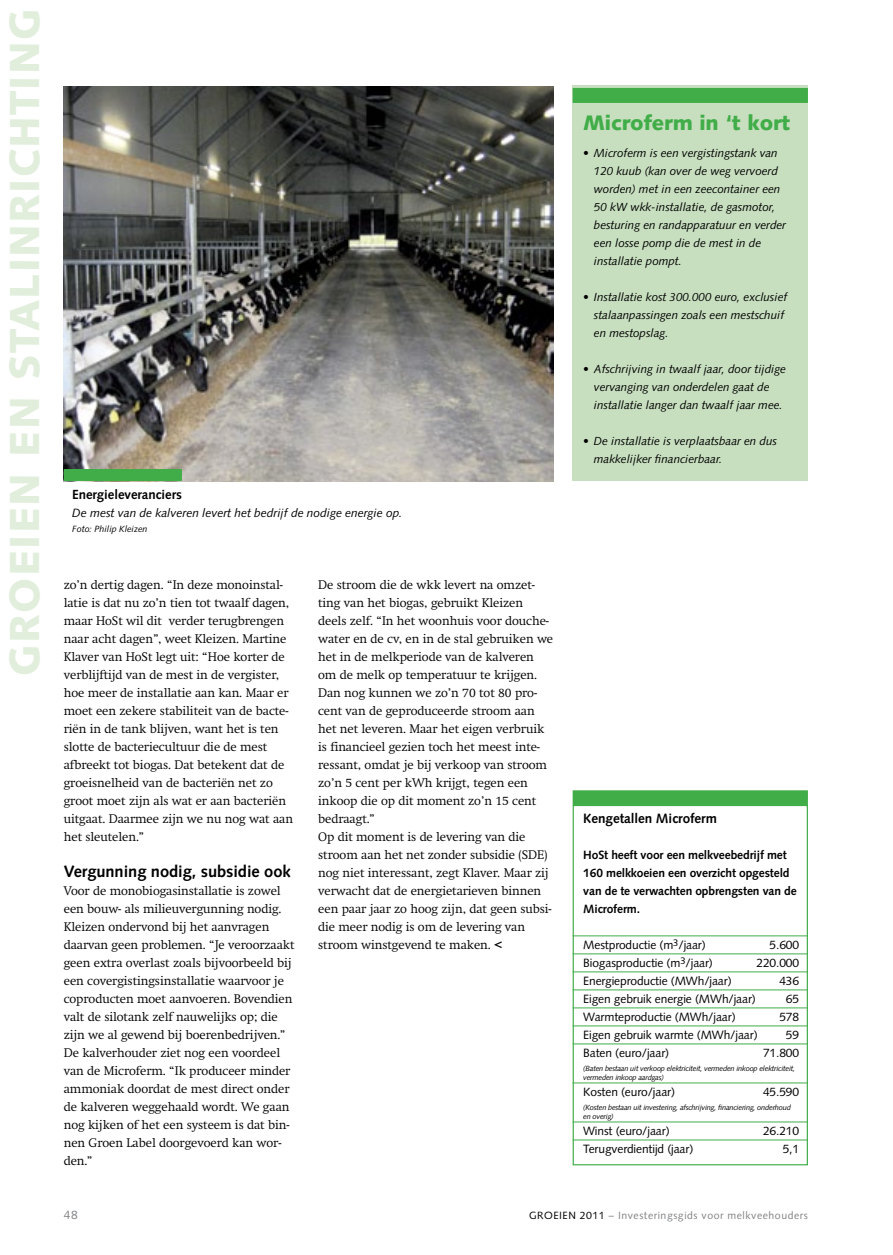
<style>
.page{position:relative;width:893px;height:1255px;background:#fff}
.page>*{position:absolute;margin:0;border:0;box-sizing:border-box;transform-origin:0 0}
.t1{font:900 42px "Syntax LT Std";letter-spacing:.03em;color:#e1eedc}
.t2{font:900 21px "Syntax LT Std";letter-spacing:-.005em;color:#41ad49}
.t3{font:700 16.5px "Syntax LT Std";letter-spacing:-.005em;color:#000}
.t4{font:700 13.5px "Syntax LT Std";letter-spacing:-.005em;color:#000}
.t5{font:700 13.2px "Syntax LT Std";letter-spacing:-.005em;color:#000}
.t6{font:300 12.3px/18px "Swift";letter-spacing:-.005em;color:#000}
.t7{font:12px "Syntax LT Std";letter-spacing:-.01em;color:#000}
.t8{font:700 12px/18px "Syntax LT Std";letter-spacing:-.01em;color:#000}
.t9{font:italic 12px "Syntax LT Std";letter-spacing:-.005em;color:#000}
.t10{font:12px "Syntax LT Std";color:#808285}
.t11{font:italic 11.7px/18px "Syntax LT Std";letter-spacing:-.005em;color:#000}
.t12{font:10.5px "Syntax LT Std";letter-spacing:.05em;color:#808285}
.t13{font:italic 9px "Syntax LT Std";letter-spacing:-.005em;color:#000}
.t14{font:italic 7.5px/9px "Syntax LT Std";letter-spacing:-.03em;color:#000}
.s1{font-weight:700}
.s2{color:#000}
</style>
<div class="page">
<img style="left:64px;top:87px;width:489px;height:394px">
<div style="left:573px;top:86px;width:235px;height:395px;background:#c7dfbf"></div>
<div style="left:573px;top:88px;width:235px;height:15px;background:#41ad49"></div>
<div style="left:64px;top:469px;width:118px;height:12px;background:#41ad49"></div>
<div style="left:573px;top:804px;width:235px;height:361px;border:1px solid #41ad49"></div>
<div style="left:573px;top:790px;width:235px;height:15px;background:#41ad49"></div>
<hr style="left:573px;top:935px;width:235px;height:1px;background:#41ad49">
<hr style="left:573px;top:953px;width:235px;height:1px;background:#41ad49">
<hr style="left:573px;top:971px;width:235px;height:1px;background:#41ad49">
<hr style="left:573px;top:989px;width:235px;height:1px;background:#41ad49">
<hr style="left:573px;top:1007px;width:235px;height:1px;background:#41ad49">
<hr style="left:573px;top:1025px;width:235px;height:1px;background:#41ad49">
<hr style="left:573px;top:1043px;width:235px;height:1px;background:#41ad49">
<hr style="left:573px;top:1082px;width:235px;height:1px;background:#41ad49">
<hr style="left:573px;top:1121px;width:235px;height:1px;background:#41ad49">
<hr style="left:573px;top:1139px;width:235px;height:1px;background:#41ad49">
<h1 class="t1" style="left:0;top:676px;width:662px;rotate:-90deg">GROEIEN EN stalinrichting</h1>
<p class="t5" style="left:72px;top:487px;width:111px">Energieleveranciers</p>
<p class="t9" style="left:72px;top:506px;width:332px">De mest van de kalveren levert het bedrijf de nodige energie op.</p>
<p class="t13" style="left:72px;top:523px;width:77px">Foto: Philip Kleizen</p>
<p class="t6" style="left:64px;top:576px;width:231px">zo’n dertig dagen. “In deze monoinstal&shy;latie is dat nu zo’n tien tot twaalf dagen, maar HoSt wil dit verder terugbrengen naar acht dagen”, weet Kleizen. Martine Klaver van HoSt legt uit: “Hoe korter de verblijftijd van de mest in de vergister, hoe meer de installatie aan kan. Maar er moet een zekere stabiliteit van de bacte&shy;riën in de tank blijven, want het is ten slotte de bacteriecultuur die de mest afbreekt tot biogas. Dat betekent dat de groeisnelheid van de bacteriën net zo groot moet zijn als wat er aan bacteriën uitgaat. Daarmee zijn we nu nog wat aan het sleutelen.”</p>
<h3 class="t3" style="left:64px;top:862px;width:228px">Vergunning nodig, subsidie ook</h3>
<p class="t6" style="left:64px;top:882px;width:232px">Voor de monobiogasinstallatie is zowel een bouw- als milieuvergunning nodig.<br>Kleizen ondervond bij het aanvragen daarvan geen problemen. “Je veroorzaakt geen extra overlast zoals bijvoorbeeld bij een covergistingsinstallatie waarvoor je coproducten moet aanvoeren. Bovendien valt de silotank zelf nauwelijks op; die zijn we al gewend bij boerenbedrijven.” De kalverhouder ziet nog een voordeel van de Microferm. “Ik produceer minder ammoniak doordat de mest direct onder de kalveren weggehaald wordt. We gaan nog kijken of het een systeem is dat bin&shy;nen Groen Label doorgevoerd kan wor&shy;den.”</p>
<p class="t6" style="left:318px;top:576px;width:236px">De stroom die de wkk levert na omzet&shy;ting van het biogas, gebruikt Kleizen deels zelf. “In het woonhuis voor douche&shy;water en de cv, en in de stal gebruiken we het in de melkperiode van de kalveren om de melk op temperatuur te krijgen.<br>Dan nog kunnen we zo’n 70 tot 80 pro&shy;cent van de geproduceerde stroom aan het net leveren. Maar het eigen verbruik is financieel gezien toch het meest inte&shy;ressant, omdat je bij verkoop van stroom zo’n 5 cent per kWh krijgt, tegen een inkoop die op dit moment zo’n 15 cent bedraagt.”<br>Op dit moment is de levering van die stroom aan het net zonder subsidie (SDE) nog niet interessant, zegt Klaver. Maar zij verwacht dat de energietarieven binnen een paar jaar zo hoog zijn, dat geen subsi&shy;die meer nodig is om de levering van stroom winstgevend te maken. <span class="s1">&lt;</span></p>
<h2 class="t2" style="left:583px;top:110px;width:208px">Microferm in ‘t kort</h2>
<p class="t11" style="left:594px;top:144px;width:194px;text-indent:-11px">• Microferm is een vergistingstank van 120 kuub (kan over de weg vervoerd worden) met in een zeecontainer een 50 kW wkk-installatie, de gasmotor, besturing en randapparatuur en verder een losse pomp die de mest in de installatie pompt.</p>
<p class="t11" style="left:594px;top:288px;width:195px;text-indent:-11px">• Installatie kost 300.000 euro, exclusief stalaanpassingen zoals een mestschuif en mestopslag.</p>
<p class="t11" style="left:594px;top:360px;width:194px;text-indent:-11px">• Afschrijving in twaalf jaar, door tijdige vervanging van onderdelen gaat de installatie langer dan twaalf jaar mee.</p>
<p class="t11" style="left:594px;top:432px;width:185px;text-indent:-11px">• De installatie is verplaatsbaar en dus makkelijker financierbaar.</p>
<p class="t4" style="left:583px;top:810px;width:135px">Kengetallen Microferm</p>
<p class="t8" style="left:583px;top:846px;width:215px">HoSt heeft voor een melkveebedrijf met<br>160 melkkoeien een overzicht opgesteld van de te verwachten opbrengsten van de<br>Microferm.</p>
<p class="t7" style="left:583px;top:938px;width:124px">Mestproductie (m<sup>3</sup>/jaar)</p>
<p class="t7" style="left:770px;top:938px;width:31px">5.600</p>
<p class="t7" style="left:583px;top:956px;width:131px">Biogasproductie (m<sup>3</sup>/jaar)</p>
<p class="t7" style="left:756px;top:956px;width:44px">220.000</p>
<p class="t7" style="left:583px;top:974px;width:150px">Energieproductie (MWh/jaar)</p>
<p class="t7" style="left:779px;top:974px;width:21px">436</p>
<p class="t7" style="left:583px;top:992px;width:174px">Eigen gebruik energie (MWh/jaar)</p>
<p class="t7" style="left:786px;top:992px;width:15px">65</p>
<p class="t7" style="left:583px;top:1010px;width:154px">Warmteproductie (MWh/jaar)</p>
<p class="t7" style="left:779px;top:1010px;width:21px">578</p>
<p class="t7" style="left:583px;top:1028px;width:176px">Eigen gebruik warmte (MWh/jaar)</p>
<p class="t7" style="left:786px;top:1028px;width:15px">59</p>
<p class="t7" style="left:583px;top:1046px;width:87px">Baten (euro/jaar)</p>
<p class="t7" style="left:763px;top:1046px;width:38px">71.800</p>
<p class="t14" style="left:583px;top:1063px;width:213px">(Baten bestaan uit verkoop elektriciteit, vermeden inkoop elektriciteit, vermeden inkoop aardgas)</p>
<p class="t7" style="left:583px;top:1085px;width:93px">Kosten (euro/jaar)</p>
<p class="t7" style="left:763px;top:1085px;width:38px">45.590</p>
<p class="t14" style="left:583px;top:1102px;width:209px">(Kosten bestaan uit investering, afschrijving, financiering, onderhoud en overig)</p>
<p class="t7" style="left:583px;top:1124px;width:88px">Winst (euro/jaar)</p>
<p class="t7" style="left:763px;top:1124px;width:38px">26.210</p>
<p class="t7" style="left:583px;top:1142px;width:112px">Terugverdientijd (jaar)</p>
<p class="t7" style="left:783px;top:1142px;width:18px">5,1</p>
<p class="t10" style="left:64px;top:1208px;width:15px">48</p>
<p class="t12" style="left:529px;top:1209px;width:280px"><span class="s2">Groeien 2011</span> – I nvesteringsgids voor melkveehouders</p>
</div>
